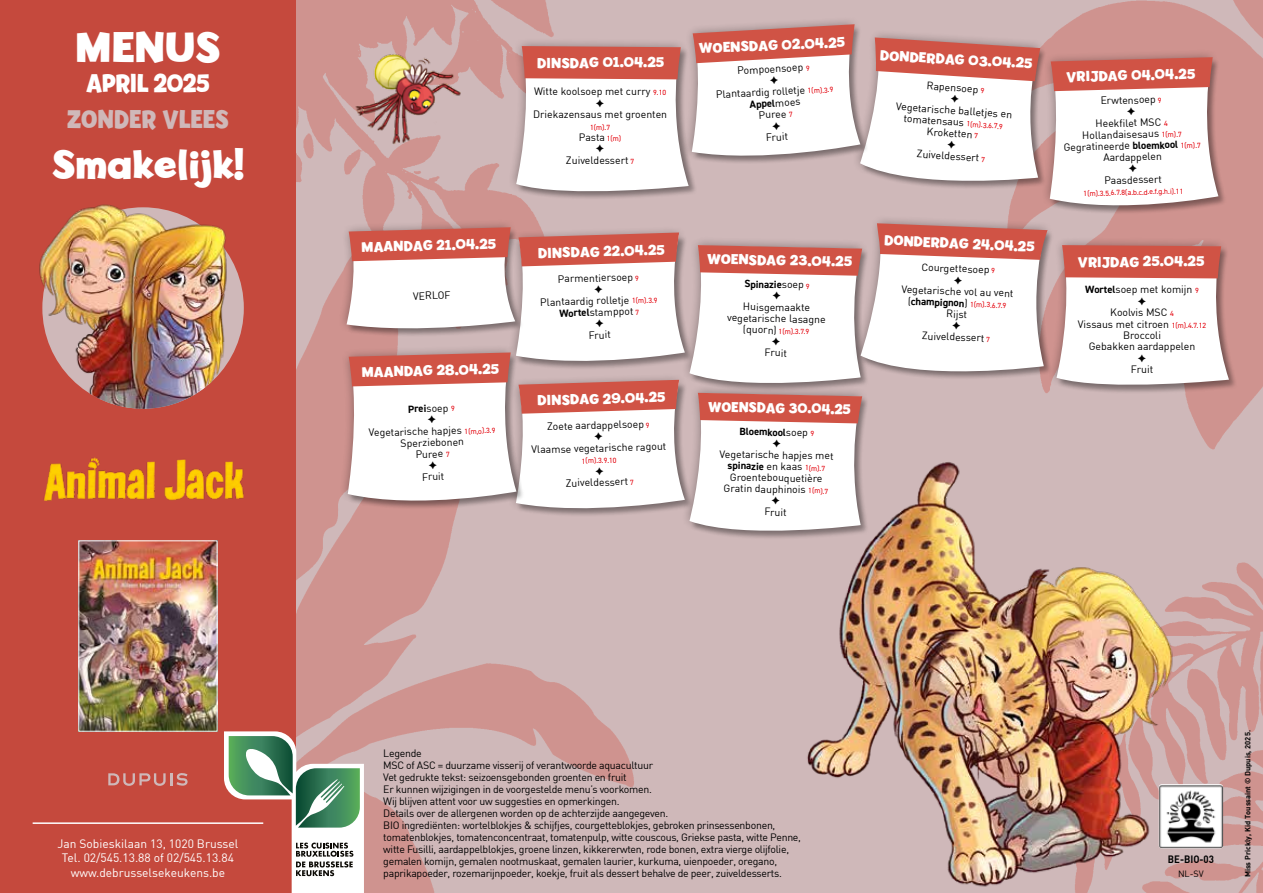
<style>
.page{position:relative;width:1263px;height:893px;background:#fff}
.page>*{position:absolute;margin:0;border:0;box-sizing:border-box;transform-origin:0 0}
.t1{font:700 45px "Billy";color:#fff}
.t2{font:700 42px "Billy";color:#fff}
.t3{font:700 27px "Billy";color:#cfb8b9;scale:.9 1}
.t4{font:700 27px "Billy";letter-spacing:-.02em;color:#fff;scale:.9 1}
.t5{font:700 15px "Billy";letter-spacing:-.005em;color:#fff}
.t6{font:12px/14.4px "DIN";color:#fff;text-align:center}
.t7{font:10.5px/12px "DIN";letter-spacing:-.025em;color:#000;text-align:center}
.t8{font:10.5px/11.4px "DIN";color:#000;text-align:center}
.t9{font:700 10.5px "DIN2014";color:#000}
.t10{font:10.5px "DIN Bold";color:#000;scale:.91 1}
.t11{font:9px "DIN";color:#000}
.t12{font:7.5px "DIN2014";color:#e3000b}
.t13{font:7.5px "DIN Bold";color:#000}
.s1{font-family:"DIN";font-weight:400}
.s2{font-family:"DIN2014";font-size:7.5px;color:#e3000b}
.s3{font-family:"DIN";font-size:10.5px;color:#000}
.s4{font-family:"DIN2014";font-weight:700}
.s5{font-weight:400;font-size:7.5px;color:#e3000b}
.s6{font-weight:700;font-size:10.5px;color:#000}
</style>
<div class="page">
<img style="left:296px;top:0;width:967px;height:893px">
<div style="left:0;top:0;width:296px;height:893px;background:#c5493d"></div>
<img style="left:42px;top:207px;width:202px;height:202px;border-radius:101px">
<img style="left:81px;top:543px;width:134px;height:186px">
<img style="left:44px;top:457px;width:200px;height:44px">
<img style="left:39px;top:204px;width:194px;height:137px">
<img style="left:756px;top:542px;width:438px;height:351px">
<svg style="left:108px;top:773px;width:80px;height:13px"></svg>
<img style="left:1159px;top:784px;width:64px;height:64px">
<svg style="left:224px;top:731px;width:140px;height:162px"></svg>
<hr style="left:33px;top:822px;width:230px;height:2px;background:#fff">
<svg style="left:335px;top:15px;width:903px;height:527px"></svg>
<h1 class="t1" style="left:75px;top:21px;width:147px">MENUS</h1>
<h3 class="t4" style="left:86px;top:67px;width:139px">APRIL 2025</h3>
<h3 class="t3" style="left:67px;top:103px;width:181px">ZONDER VLEES</h3>
<h2 class="t2" style="left:52px;top:140px;width:194px">Smakelijk!</h2>
<p class="t6" style="left:57px;top:836px;width:182px">Jan Sobieskilaan 13, 1020 Brussel<br>Tel. 02/545.13.88 of 02/545.13.84 www.debrusselsekeukens.be</p>
<h3 class="t5" style="left:361px;top:239px;width:136px;rotate:-2deg">MAANDAG 21.04.25</h3>
<p class="t7" style="left:413px;top:290px;width:39px;rotate:-1deg">VERLOF</p>
<h3 class="t5" style="left:361px;top:364px;width:139px;rotate:-2deg">MAANDAG 28.04.25</h3>
<p class="t9" style="left:408px;top:402px;width:42px;rotate:-1deg">Prei<span class="s1">soep</span></p>
<p class="t7" style="left:369px;top:426px;width:95px;rotate:-1deg">Vegetarische hapjes</p>
<p class="t12" style="left:464px;top:427px;width:32px;rotate:-2deg">1(m,o).3.9</p>
<p class="t7" style="left:400px;top:437px;width:65px;line-height:11.4px;rotate:-1deg">Sperziebonen<br>Puree</p>
<p class="t7" style="left:422px;top:471px;width:24px;rotate:-1deg">Fruit</p>
<h3 class="t5" style="left:699px;top:40px;width:148px;rotate:-3deg">WOENSDAG 02.04.25</h3>
<h3 class="t5" style="left:537px;top:54px;width:129px">DINSDAG 01.04.25</h3>
<h3 class="t5" style="left:880px;top:47px;width:154px;rotate:3deg">DONDERDAG 03.04.25</h3>
<p class="t7" style="left:737px;top:64px;width:74px;rotate:-3deg">Pompoensoep <span class="s2">9</span></p>
<p class="t7" style="left:716px;top:88px;width:119px;rotate:-3deg">Plantaardig rolletje <span class="s2">1(m).3.9</span></p>
<p class="t9" style="left:749px;top:97px;width:52px;rotate:-3deg">Appel<span class="s1">moes</span></p>
<p class="t7" style="left:758px;top:109px;width:36px;rotate:-3deg">Puree <span class="s2">7</span></p>
<p class="t7" style="left:765px;top:131px;width:24px;rotate:-3deg">Fruit</p>
<p class="t7" style="left:927px;top:79px;width:60px;rotate:4deg">Rapensoep <span class="s2">9</span></p>
<p class="t7" style="left:896px;top:100px;width:118px;rotate:4deg">Vegetarische balletjes en</p>
<p class="t12" style="left:904px;top:115px;width:101px;rotate:4deg"><span class="s3">tomatensaus</span> 1(m).3.6.7.9</p>
<p class="t7" style="left:927px;top:125px;width:53px;rotate:4deg">Kroketten <span class="s2">7</span></p>
<p class="t7" style="left:917px;top:147px;width:70px;rotate:4deg">Zuiveldessert <span class="s2">7</span></p>
<p class="t8" style="left:534px;top:86px;width:134px">Witte koolsoep met curry <span class="s2">9.10</span></p>
<p class="t8" style="left:533px;top:109px;width:136px">Driekazensaus met groenten</p>
<p class="t12" style="left:590px;top:122px;width:22px">1(m).7</p>
<p class="t7" style="left:579px;top:131px;width:44px">Pasta <span class="s2">1(m)</span></p>
<p class="t8" style="left:566px;top:154px;width:70px">Zuiveldessert <span class="s2">7</span></p>
<h3 class="t5" style="left:538px;top:245px;width:128px;rotate:-2deg">DINSDAG 22.04.25</h3>
<p class="t7" style="left:558px;top:272px;width:77px;rotate:-1deg">Parmentiersoep</p>
<p class="t7" style="left:540px;top:295px;width:91px;rotate:-1deg">Plantaardig rolletje</p>
<p class="t12" style="left:632px;top:296px;width:27px;rotate:-2deg">1(m).3.9</p>
<p class="t7" style="left:559px;top:306px;width:76px;rotate:-1deg"><span class="s4">Wortel</span>stamppot</p>
<p class="t7" style="left:589px;top:329px;width:24px;rotate:-1deg">Fruit</p>
<h3 class="t5" style="left:537px;top:392px;width:130px;rotate:-2deg">DINSDAG 29.04.25</h3>
<p class="t7" style="left:547px;top:420px;width:99px;rotate:-1deg">Zoete aardappelsoep</p>
<p class="t7" style="left:531px;top:443px;width:136px;rotate:-1deg">Vlaamse vegetarische ragout</p>
<p class="t12" style="left:582px;top:456px;width:36px;rotate:-2deg">1(m).3.9.10</p>
<p class="t7" style="left:565px;top:476px;width:64px;rotate:-1deg">Zuiveldessert</p>
<h3 class="t5" style="left:707px;top:250px;width:147px;rotate:1deg">WOENSDAG 23.04.25</h3>
<p class="t9" style="left:745px;top:277px;width:67px;rotate:1deg">Spinazie<span class="s1">soep</span> <span class="s5">9</span></p>
<p class="t7" style="left:727px;top:300px;width:100px;line-height:11.4px;rotate:1deg">Huisgemaakte vegetarische lasagne</p>
<p class="t12" style="left:743px;top:326px;width:68px;rotate:1deg"><span class="s3">(quorn)</span> 1(m).3.7.9</p>
<p class="t7" style="left:765px;top:346px;width:24px;rotate:1deg">Fruit</p>
<h3 class="t5" style="left:708px;top:398px;width:144px;rotate:1deg">WOENSDAG 30.04.25</h3>
<p class="t9" style="left:740px;top:424px;width:76px;rotate:1deg">Bloemkool<span class="s1">soep</span> <span class="s5">9</span></p>
<p class="t7" style="left:720px;top:448px;width:116px;rotate:1deg">Vegetarische hapjes met</p>
<p class="t9" style="left:728px;top:458px;width:99px;rotate:1deg">spinazie <span class="s1">en kaas</span> <span class="s5">1(m).7</span></p>
<p class="t7" style="left:724px;top:471px;width:106px;line-height:11.4px;rotate:1deg">Groentebouquetière<br>Gratin dauphinois <span class="s2">1(m).7</span></p>
<p class="t7" style="left:765px;top:505px;width:24px;rotate:1deg">Fruit</p>
<h3 class="t5" style="left:885px;top:231px;width:152px;rotate:3deg">DONDERDAG 24.04.25</h3>
<p class="t7" style="left:922px;top:261px;width:75px;rotate:2deg">Courgettesoep <span class="s2">9</span></p>
<p class="t7" style="left:902px;top:283px;width:114px;rotate:2deg">Vegetarische vol au vent</p>
<p class="t12" style="left:908px;top:297px;width:100px;rotate:2deg"><span class="s3">(</span><span class="s6">champignon</span><span class="s3">)</span> 1(m).3.6.7.9</p>
<p class="t7" style="left:946px;top:307px;width:22px;rotate:2deg">Rijst</p>
<p class="t7" style="left:922px;top:329px;width:70px;rotate:2deg">Zuiveldessert <span class="s2">7</span></p>
<h3 class="t5" style="left:1066px;top:69px;width:131px;rotate:-2deg">VRIJDAG 04.04.25</h3>
<p class="t7" style="left:1100px;top:94px;width:57px;rotate:-1deg">Erwtensoep</p>
<p class="t7" style="left:1095px;top:117px;width:67px;rotate:-1deg">Heekfilet MSC</p>
<p class="t7" style="left:1082px;top:129px;width:79px;rotate:-1deg">Hollandaisesaus</p>
<p class="t12" style="left:1161px;top:130px;width:22px;rotate:-2deg">1(m).7</p>
<p class="t7" style="left:1063px;top:141px;width:116px;rotate:-1deg">Gegratineerde <span class="s4">bloemkool</span></p>
<p class="t12" style="left:1180px;top:141px;width:22px;rotate:-2deg">1(m).7</p>
<p class="t7" style="left:1103px;top:151px;width:60px;rotate:-1deg">Aardappelen</p>
<p class="t7" style="left:1104px;top:174px;width:59px;rotate:-1deg">Paasdessert</p>
<p class="t12" style="left:1083px;top:189px;width:101px;rotate:-2deg">1(m).3.5.6.7.8(a.b.c.d.e.f.g.h.i).11</p>
<h3 class="t5" style="left:1078px;top:253px;width:128px">VRIJDAG 25.04.25</h3>
<p class="t8" style="left:1085px;top:284px;width:115px"><span class="s4">Wortel</span>soep met komijn <span class="s2">9</span></p>
<p class="t8" style="left:1078px;top:306px;width:130px">Koolvis MSC <span class="s2">4<br></span>Vissaus met citroen <span class="s2">1(m).4.7.12<br></span>Broccoli<br>Gebakken aardappelen</p>
<p class="t7" style="left:1131px;top:363px;width:24px">Fruit</p>
<p class="t7" style="left:383px;top:747px;width:419px;text-align:left">Legende<br>MSC of ASC = duurzame visserij of verantwoorde aquacultuur<br>Vet gedrukte tekst: seizoensgebonden groenten en fruit<br>Er kunnen wijzigingen in de voorgestelde menu’s voorkomen.<br>Wij blijven attent voor uw suggesties en opmerkingen.<br>Details over de allergenen worden op de achterzijde aangegeven.<br>BIO ingrediënten: wortelblokjes &amp; schijfjes, courgetteblokjes, gebroken prinsessenbonen, tomatenblokjes, tomatenconcentraat, tomatenpulp, witte couscous, Griekse pasta, witte Penne, witte Fusilli, aardappelblokjes, groene linzen, kikkererwten, rode bonen, extra vierge olijfolie, gemalen komijn, gemalen nootmuskaat, gemalen laurier, kurkuma, uienpoeder, oregano, paprikapoeder, rozemarijnpoeder, koekje, fruit als dessert behalve de peer, zuiveldesserts.</p>
<p class="t10" style="left:1168px;top:852px;width:52px">BE-BIO-03</p>
<p class="t11" style="left:1178px;top:868px;width:27px">NL-SV</p>
<p class="t13" style="left:1243px;top:877px;width:149px;rotate:-90deg">Miss Prickly, Kid Toussaint © Dupuis, 2025.</p>
</div>
